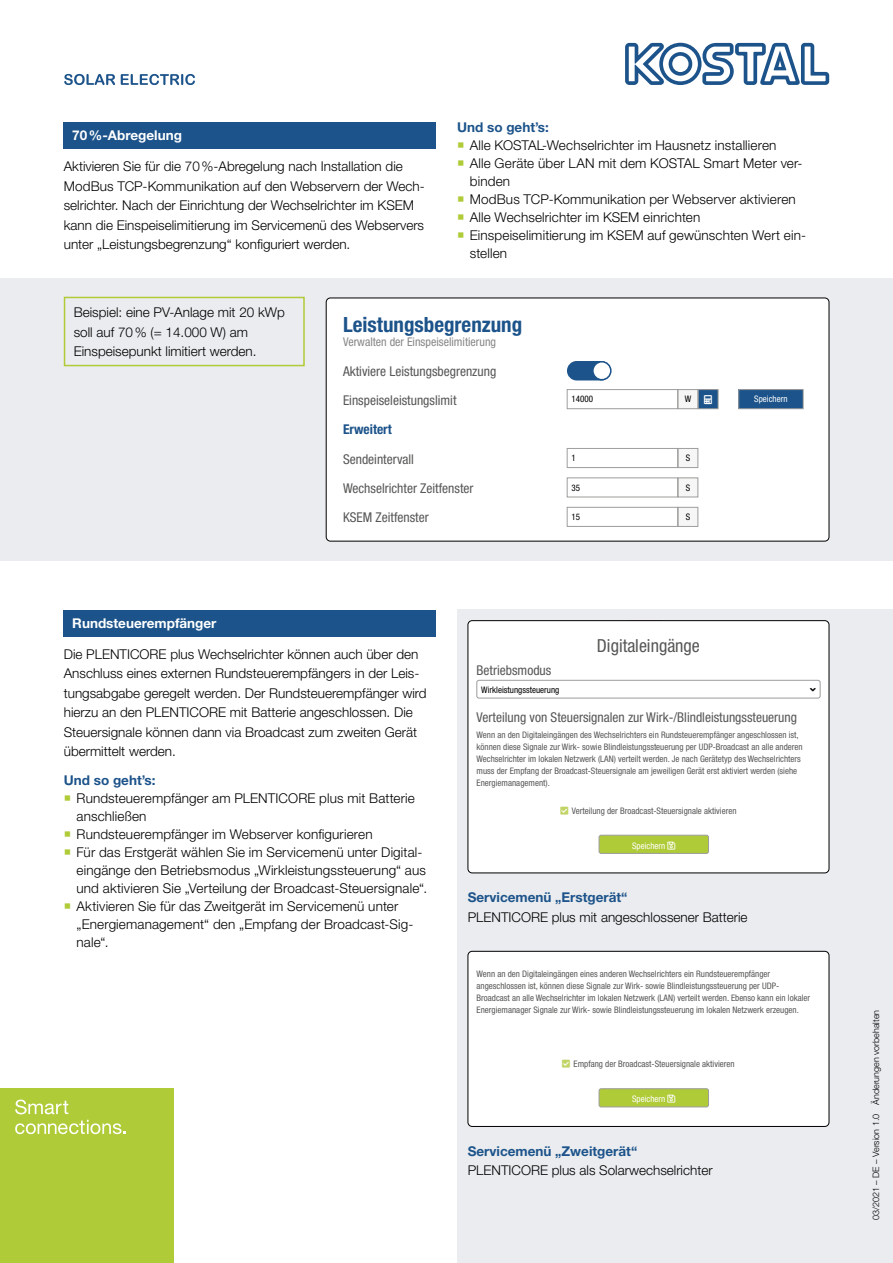
<style>
.page{position:relative;width:893px;height:1263px;background:#fff}
.page>*{position:absolute;margin:0;border:0;box-sizing:border-box;transform-origin:0 0}
.t1{font:700 condensed 21px "Helvetica Neue LT Pro";color:#1c538a}
.t2{font:condensed 18px "Helvetica Neue LT Pro";color:#575756}
.t3{font:300 13.5px/18px "Helvetica Neue LT Pro";color:#000}
.t4{font:condensed 13.5px/29.2px "Helvetica Neue LT Pro";color:#575756}
.t5{font:700 13.5px "Helvetica Neue LT Pro";color:#1c538a}
.t6{font:700 13.5px "Helvetica Neue LT Pro";color:#fff}
.t7{font:700 condensed 13.5px "Helvetica Neue LT Pro";color:#1c538a}
.t8{font:condensed 12px "Helvetica Neue LT Pro";color:#878787}
.t9{font:condensed 9px/12px "Helvetica Neue LT Pro";color:#575756}
.t10{font:300 9px "Helvetica Neue LT Pro";color:#000}
.t11{font:condensed 9px "Helvetica Neue LT Pro";color:#000}
.t12{font:condensed 9px "Helvetica Neue LT Pro";color:#fff}
.t13{font:9px "Font Awesome 5 Free Solid";color:#000}
.s1{color:#c1d566}
</style>
<div class="page">
<div style="left:0;top:278px;width:893px;height:283px;background:#eaecef"></div>
<div style="left:457px;top:610px;width:436px;height:653px;background:#eaecef"></div>
<svg style="left:625px;top:43px;width:204px;height:42px"></svg>
<svg style="left:64px;top:74px;width:51px;height:11px"></svg>
<svg style="left:121px;top:74px;width:74px;height:11px"></svg>
<div style="left:0;top:1089px;width:173px;height:174px;background:#afcb37"></div>
<svg style="left:15px;top:1099px;width:53px;height:15px"></svg>
<svg style="left:15px;top:1120px;width:111px;height:14px"></svg>
<div style="left:64px;top:122px;width:372px;height:27px;background:#1c538a"></div>
<div style="left:64px;top:297px;width:241px;height:69px;border:2px solid #afcb37"></div>
<div style="left:64px;top:610px;width:372px;height:26px;background:#1c538a"></div>
<div style="left:326px;top:298px;width:503px;height:243px;background:#fff;border-radius:4px"></div>
<div style="left:326px;top:298px;width:503px;height:243px;border:1px solid #000;border-radius:4px"></div>
<svg style="left:738px;top:389px;width:66px;height:20px"></svg>
<svg style="left:567px;top:448px;width:131px;height:20px"></svg>
<svg style="left:567px;top:477px;width:131px;height:20px"></svg>
<svg style="left:567px;top:507px;width:131px;height:20px"></svg>
<div style="left:567px;top:361px;width:44px;height:19px;background:#1c538a;border-radius:10px"></div>
<div style="left:593px;top:362px;width:18px;height:18px;background:#fff;border-radius:50%"></div>
<div style="left:592px;top:361px;width:20px;height:19px;border:2px solid #1c538a;border-radius:50%"></div>
<div style="left:468px;top:621px;width:361px;height:252px;background:#fff;border-radius:4px"></div>
<div style="left:468px;top:620px;width:361px;height:253px;border:1px solid #000;border-radius:4px"></div>
<div style="left:477px;top:680px;width:343px;height:18px;border:1px solid #9d9d9c;border-radius:2px"></div>
<div style="left:599px;top:835px;width:109px;height:18px;background:#afcb37;border-radius:2px"></div>
<div style="left:599px;top:835px;width:110px;height:19px;border:1px solid #9d9d9c;border-radius:2px"></div>
<div style="left:468px;top:951px;width:361px;height:175px;background:#fff;border-radius:4px"></div>
<div style="left:468px;top:951px;width:361px;height:176px;border:1px solid #000;border-radius:4px"></div>
<div style="left:599px;top:1089px;width:109px;height:18px;background:#afcb37;border-radius:2px"></div>
<div style="left:599px;top:1088px;width:110px;height:19px;border:1px solid #9d9d9c;border-radius:2px"></div>
<svg style="left:567px;top:389px;width:151px;height:20px"></svg>
<p class="t6" style="left:72px;top:127px;width:111px">70%-Abregelung</p>
<p class="t3" style="left:64px;top:156px;width:363px;line-height:19.5px">Aktivieren Sie für die 70%-Abregelung nach Installation die ModBus TCP-Kommunikation auf den Webservern der Wech&shy;selrichter. Nach der Einrichtung der Wechselrichter im KSEM kann die Einspeiselimitierung im Servicemenü des Webservers unter „Leistungsbegrenzung“ konfiguriert werden.</p>
<p class="t5" style="left:457px;top:119px;width:93px">Und so geht’s:</p>
<p class="t3" style="left:470px;top:136px;width:338px">Alle KOSTAL-Wechselrichter im Hausnetz installieren<br>Alle Geräte über LAN mit dem KOSTAL Smart Meter ver&shy;binden<br>ModBus TCP-Kommunikation per Webserver aktivieren Alle Wechselrichter im KSEM einrichten Einspeiselimitierung im KSEM auf gewünschten Wert ein&shy;stellen</p>
<p class="t3" style="left:74px;top:302px;width:213px;line-height:19.5px">Beispiel: eine PV-Anlage mit 20 kWp soll auf 70% (= 14.000 W) am<br>Einspeisepunkt limitiert werden.</p>
<p class="t6" style="left:72px;top:615px;width:146px">Rundsteuerempfänger</p>
<h1 class="t1" style="left:343px;top:312px;width:181px">Leistungsbegrenzung</h1>
<p class="t8" style="left:343px;top:335px;width:155px">Verwalten der Einspeiselimitierung</p>
<p class="t4" style="left:343px;top:356px;width:155px">Aktiviere Leistungsbegrenzung<br>Einspeiseleistungslimit</p>
<p class="t7" style="left:343px;top:421px;width:50px">Erweitert</p>
<p class="t4" style="left:343px;top:444px;width:132px">Sendeintervall<br>Wechselrichter Zeitfenster<br>KSEM Zeitfenster</p>
<p class="t11" style="left:572px;top:394px;width:23px">14000</p>
<p class="t11" style="left:685px;top:394px;width:8px">W</p>
<p class="t12" style="left:754px;top:394px;width:35px">Speichern</p>
<p class="t11" style="left:572px;top:453px;width:6px">1</p>
<p class="t11" style="left:572px;top:482px;width:10px">35</p>
<p class="t11" style="left:572px;top:512px;width:10px">15</p>
<p class="t11" style="left:686px;top:453px;width:6px">S</p>
<p class="t11" style="left:686px;top:482px;width:6px">S</p>
<p class="t11" style="left:686px;top:512px;width:6px">S</p>
<p class="t3" style="left:64px;top:644px;width:364px;line-height:19.5px">Die PLENTICORE plus Wechselrichter können auch über den Anschluss eines externen Rundsteuerempfängers in der Leis&shy;tungsabgabe geregelt werden. Der Rundsteuerempfänger wird hierzu an den PLENTICORE mit Batterie angeschlossen. Die Steuersignale können dann via Broadcast zum zweiten Gerät übermittelt werden.</p>
<p class="t5" style="left:64px;top:772px;width:93px">Und so geht’s:</p>
<p class="t3" style="left:77px;top:789px;width:352px">Rundsteuerempfänger am PLENTICORE plus mit Batterie anschließen<br>Rundsteuerempfänger im Webserver konfigurieren<br>Für das Erstgerät wählen Sie im Servicemenü unter Digital&shy;eingänge den Betriebsmodus „Wirkleistungssteuerung“ aus und aktivieren Sie „Verteilung der Broadcast-Steuersignale“.<br>Aktivieren Sie für das Zweitgerät im Servicemenü unter „Energiemanagement“ den „Empfang der Broadcast-Sig&shy;nale“.</p>
<h2 class="t2" style="left:597px;top:635px;width:104px">Digitaleingänge</h2>
<p class="t4" style="left:477px;top:655px;width:76px">Betriebsmodus</p>
<p class="t4" style="left:477px;top:702px;width:322px">Verteilung von Steuersignalen zur Wirk-/Blindleistungssteuerung</p>
<p class="t9" style="left:477px;top:729px;width:328px">Wenn an den Digitaleingängen des Wechselrichters ein Rundsteuerempfänger angeschlossen ist, können diese Signale zur Wirk- sowie Blindleistungssteuerung per UDP-Broadcast an alle anderen Wechselrichter im lokalen Netzwerk (LAN) verteilt werden. Je nach Gerätetyp des Wechselrichters muss der Empfang der Broadcast-Steuersignale am jeweiligen Gerät erst aktiviert werden (siehe Energiemanagement).</p>
<p class="t9" style="left:560px;top:804px;width:178px"><span class="s1">▲❑◆</span> Verteilung der Broadcast-Steuersignale aktivieren</p>
<p class="t11" style="left:481px;top:684px;width:80px">Wirkleistungssteuerung</p>
<p class="t13" style="left:810px;top:685px;width:7px">■●□■</p>
<p class="t12" style="left:632px;top:840px;width:35px">Speichern</p>
<p class="t5" style="left:468px;top:889px;width:161px">Servicemenü „Erstgerät“</p>
<p class="t3" style="left:468px;top:908px;width:281px">PLENTICORE plus mit angeschlossener Batterie</p>
<p class="t9" style="left:477px;top:968px;width:335px">Wenn an den Digitaleingängen eines anderen Wechselrichters ein Rundsteuerempfänger angeschlossen ist, können diese Signale zur Wirk- sowie Blindleistungssteuerung per UDP-Broadcast an alle Wechselrichter im lokalen Netzwerk (LAN) verteilt werden. Ebenso kann ein lokaler Energiemanager Signale zur Wirk- sowie Blindleistungssteuerung im lokalen Netzwerk erzeugen.</p>
<p class="t9" style="left:562px;top:1058px;width:174px"><span class="s1">▲❑◆</span> Empfang der Broadcast-Steuersignale aktivieren</p>
<p class="t12" style="left:632px;top:1093px;width:35px">Speichern</p>
<p class="t5" style="left:468px;top:1142px;width:171px">Servicemenü „Zweitgerät“</p>
<p class="t3" style="left:468px;top:1161px;width:246px">PLENTICORE plus als Solarwechselrichter</p>
<p class="t10" style="left:870px;top:1220px;width:212px;rotate:-90deg">03/2021 – DE – Version 1.0 Änderungen vorbehalten</p>
</div>
